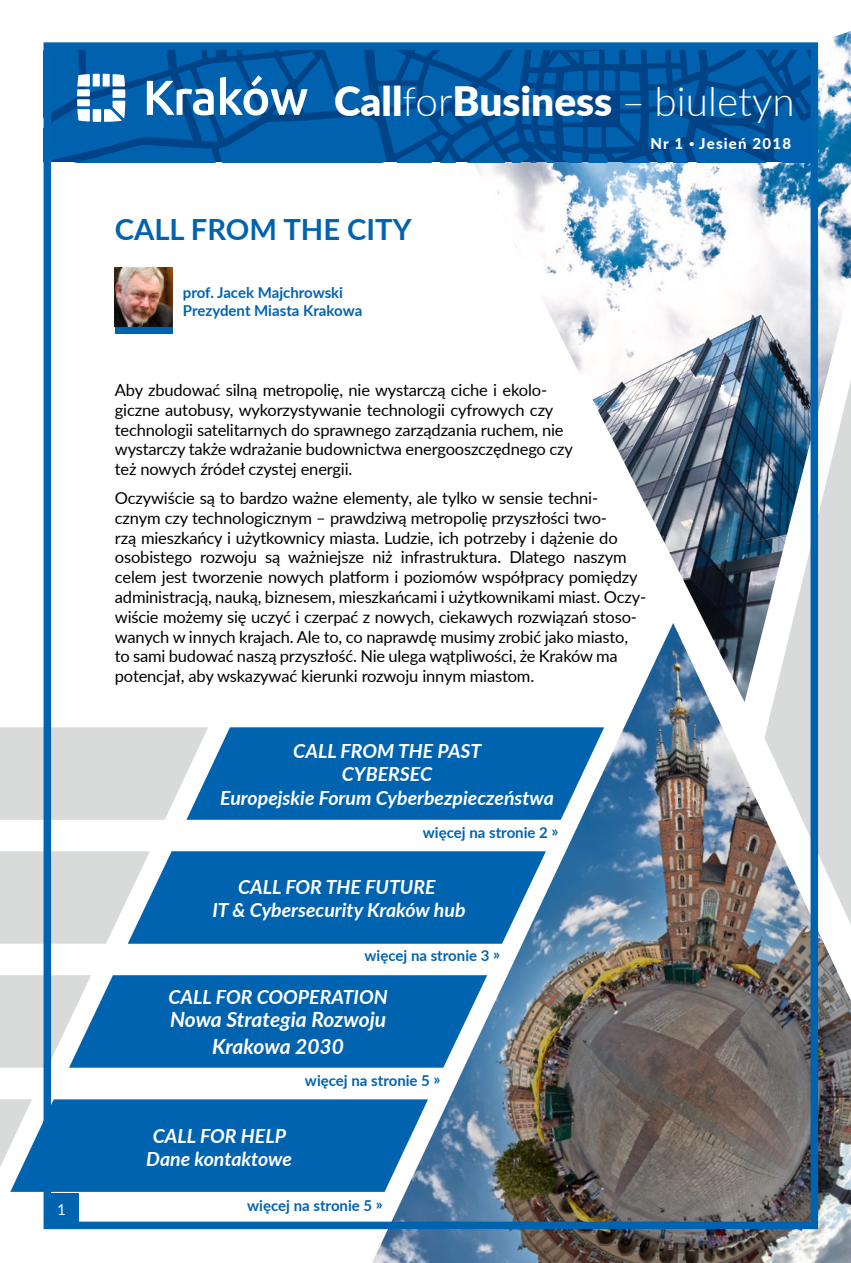
<style>
.page{position:relative;width:851px;height:1263px;background:#fff}
.page>*{position:absolute;margin:0;border:0;box-sizing:border-box;transform-origin:0 0}
.t1{font:900 40.5px "Lato";color:#fff}
.t2{font:700 29.25px "Lato";color:#0063af}
.t3{font:italic 700 21px/27px "Lato";letter-spacing:-.005em;color:#fff;text-align:center}
.t4{font:italic 700 19.5px/23.2px "Lato";color:#fff;text-align:center}
.t5{font:16.5px/19.8px "Lato";letter-spacing:-.01em;color:#000}
.t6{font:700 15px/18px "Lato";color:#0063af}
.t7{font:800 15px "Lato";letter-spacing:.08em;color:#fff}
.t8{font:15px "Lato";color:#fff}
.s1{font-weight:300}
.s2{font-size:9px}
</style>
<div class="page">
<img style="left:472px;top:31px;width:378px;height:592px">
<svg style="left:764px;top:379px;width:86px;height:244px"></svg>
<div style="left:115px;top:268px;width:57px;height:66px;background:#0063af"></div>
<img style="left:115px;top:268px;width:57px;height:58px">
<img style="left:372px;top:623px;width:478px;height:640px">
<svg style="left:0;top:727px;width:604px;height:93px;background:#5190c0"></svg>
<svg style="left:0;top:851px;width:546px;height:93px;background:#4389be"></svg>
<svg style="left:0;top:975px;width:487px;height:93px;background:#317fba"></svg>
<svg style="left:0;top:1099px;width:428px;height:93px;background:#1d74b7"></svg>
<div style="left:44px;top:42px;width:773px;height:1187px;border:8px solid #0063af"></div>
<div style="left:46px;top:1193px;width:33px;height:33px;background:#0063af"></div>
<svg style="left:44px;top:47px;width:769px;height:115px;background:#0a5fa5"></svg>
<p class="t8" style="left:57px;top:1198px;width:10px">1</p>
<h1 class="t1" style="left:334px;top:70px;width:462px">Call<span class="s1">for</span>Business <span class="s1">– biuletyn</span></h1>
<h2 class="t2" style="left:115px;top:207px;width:298px">CALL FROM THE CITY</h2>
<p class="t6" style="left:183px;top:283px;width:181px">prof. Jacek Majchrowski<br>Prezydent Miasta Krakowa</p>
<p class="t7" style="left:650px;top:132px;width:142px">Nr 1 <span class="s2">•</span> Jesień 2018</p>
<p class="t5" style="left:115px;top:379px;width:459px">Aby zbudować silną metropolię, nie wystarczą ciche i ekolo&shy;giczne autobusy, wykorzystywanie technologii cyfrowych czy technologii satelitarnych do sprawnego zarządzania ruchem, nie wystarczy także wdrażanie budownictwa energooszczędnego czy też nowych źródeł czystej energii.</p>
<p class="t5" style="left:115px;top:487px;width:532px">Oczywiście są to bardzo ważne elementy, ale tylko w sensie techni&shy;cznym czy technologicznym – prawdziwą metropolię przyszłości two-<br>rzą mieszkańcy i użytkownicy miasta. Ludzie, ich potrzeby i dążenie do osobistego rozwoju są ważniejsze niż infrastruktura. Dlatego naszym celem jest tworzenie nowych platform i poziomów współpracy pomiędzy administracją, nauką, biznesem, mieszkańcami i użytkownikami miast. Oczy&shy;wiście możemy się uczyć i czerpać z nowych, ciekawych rozwiązań stoso&shy;wanych w innych krajach. Ale to, co naprawdę musimy zrobić jako miasto, to sami budować naszą przyszłość. Nie ulega wątpliwości, że Kraków ma potencjał, aby wskazywać kierunki rozwoju innym miastom.</p>
<p class="t4" style="left:220px;top:739px;width:335px">CALL FROM THE PAST<br>CYBERSEC<br>Europejskie Forum Cyberbezpieczeństwa</p>
<p class="t6" style="left:423px;top:822px;width:137px">więcej na stronie 2 »</p>
<p class="t4" style="left:212px;top:874px;width:255px">CALL FOR THE FUTURE<br>IT &amp; Cybersecurity Kraków hub</p>
<p class="t6" style="left:364px;top:946px;width:137px">więcej na stronie 3 »</p>
<p class="t4" style="left:168px;top:984px;width:221px">CALL FOR COOPERATION</p>
<p class="t3" style="left:170px;top:1005px;width:217px">Nowa Strategia Rozwoju<br>Krakowa 2030</p>
<p class="t6" style="left:305px;top:1070px;width:137px">więcej na stronie 5 »</p>
<p class="t4" style="left:146px;top:1123px;width:147px">CALL FOR HELP<br>Dane kontaktowe</p>
<p class="t6" style="left:247px;top:1196px;width:137px">więcej na stronie 5 »</p>
</div>
